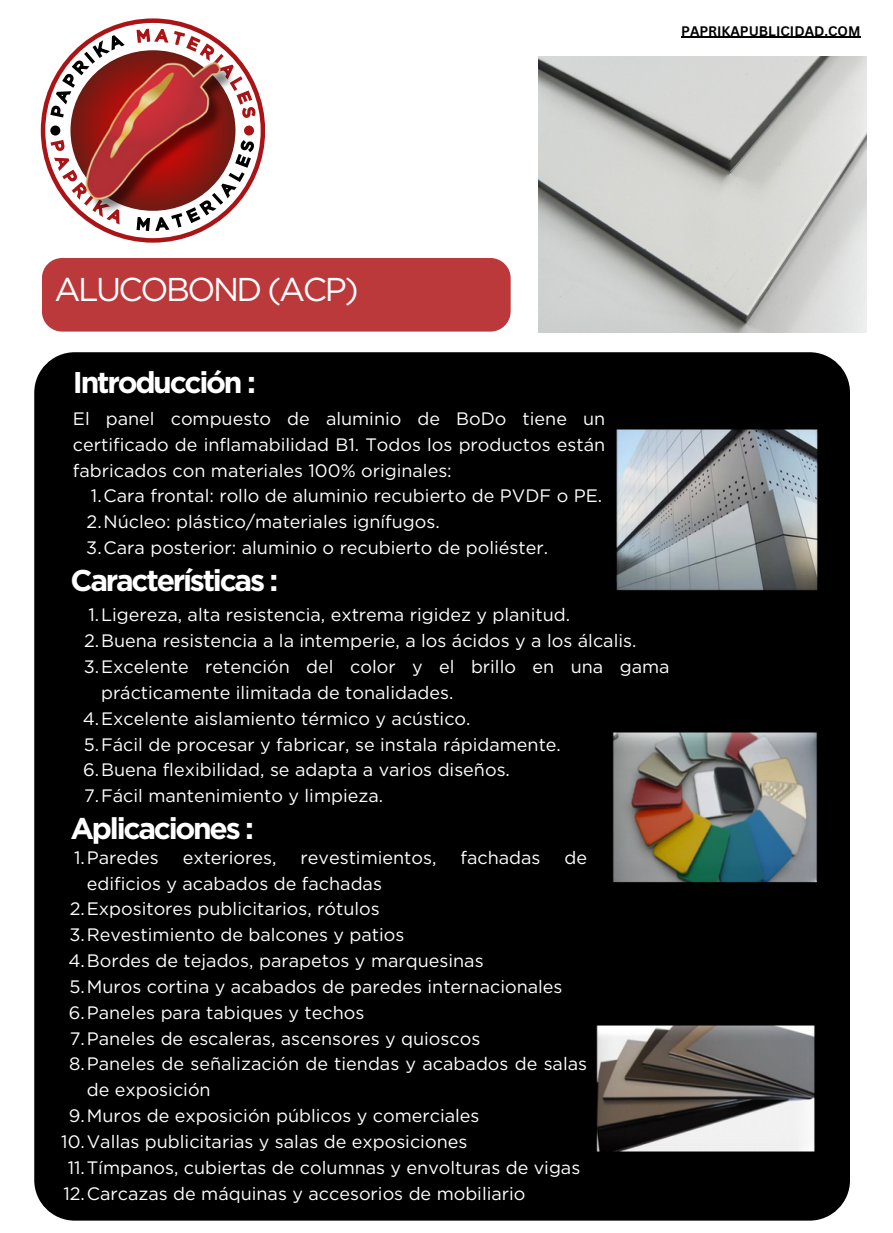
<style>
.page{position:relative;width:893px;height:1233px;background:#fff}
.page>*{position:absolute;margin:0;border:0;box-sizing:border-box;transform-origin:0 0}
.t1{font:33px "Gotham";letter-spacing:-.075em;color:#fff}
.t2{font:700 30px "Gotham";letter-spacing:-.075em;color:#fff}
.t3{font:18px/25.8px "Gotham";color:#fff}
.t4{font:700 13.5px "Canva Sans";color:#000}
</style>
<div class="page">
<div style="left:34px;top:352px;width:815px;height:869px;background:#000;border-radius:40px"></div>
<div style="left:42px;top:258px;width:468px;height:74px;background:#bc393b;border-radius:20px"></div>
<svg style="left:41px;top:18px;width:223px;height:224px"></svg>
<svg style="left:50px;top:126px;width:10px;height:10px"></svg>
<svg style="left:49px;top:139px;width:78px;height:87px"></svg>
<svg style="left:135px;top:138px;width:121px;height:94px"></svg>
<svg style="left:49px;top:30px;width:78px;height:89px"></svg>
<svg style="left:135px;top:25px;width:123px;height:95px"></svg>
<svg style="left:244px;top:126px;width:10px;height:10px"></svg>
<img style="left:53px;top:61px;width:199px;height:154px">
<img style="left:538px;top:57px;width:328px;height:275px">
<img style="left:612px;top:732px;width:206px;height:151px">
<img style="left:596px;top:1025px;width:219px;height:127px">
<img style="left:616px;top:430px;width:202px;height:161px">
<hr style="left:681px;top:37px;width:179px;height:1px;background:#000">
<p class="t4" style="left:681px;top:21px;width:181px">PAPRIKAPUBLICIDAD.COM</p>
<p class="t1" style="left:55px;top:269px;width:305px">ALUCOBOND (ACP)</p>
<p class="t2" style="left:73px;top:364px;width:184px">Introducción :</p>
<p class="t3" style="left:73px;top:406px;width:533px;text-align:justify">El panel compuesto de aluminio de BoDo tiene un certificado de inflamabilidad B1. Todos los productos están fabricados con materiales 100% originales:</p>
<p class="t3" style="left:91px;top:483px;width:512px">1.Cara frontal: rollo de aluminio recubierto de PVDF o PE.</p>
<p class="t3" style="left:87px;top:509px;width:355px">2.Núcleo: plástico/materiales ignífugos.</p>
<p class="t3" style="left:86px;top:535px;width:463px">3.Cara posterior: aluminio o recubierto de poliéster.</p>
<p class="t2" style="left:70px;top:562px;width:209px">Características :</p>
<p class="t3" style="left:88px;top:602px;width:483px">1.Ligereza, alta resistencia, extrema rigidez y planitud.</p>
<p class="t3" style="left:84px;top:628px;width:554px">2.Buena resistencia a la intemperie, a los ácidos y a los álcalis.</p>
<p class="t3" style="left:101px;top:654px;width:570px;text-indent:-17px">3.Excelente retención del color y el brillo en una gama prácticamente ilimitada de tonalidades.</p>
<p class="t3" style="left:83px;top:705px;width:389px">4.Excelente aislamiento térmico y acústico.</p>
<p class="t3" style="left:84px;top:731px;width:478px">5.Fácil de procesar y fabricar, se instala rápidamente.</p>
<p class="t3" style="left:83px;top:757px;width:428px">6.Buena flexibilidad, se adapta a varios diseños.</p>
<p class="t3" style="left:84px;top:783px;width:300px">7.Fácil mantenimiento y limpieza.</p>
<p class="t2" style="left:70px;top:810px;width:185px">Aplicaciones :</p>
<p class="t3" style="left:74px;top:844px;width:86px">1.Paredes</p>
<p class="t3" style="left:183px;top:844px;width:95px">exteriores,</p>
<p class="t3" style="left:300px;top:844px;width:137px">revestimientos,</p>
<p class="t3" style="left:460px;top:844px;width:82px">fachadas</p>
<p class="t3" style="left:564px;top:844px;width:24px">de</p>
<p class="t3" style="left:87px;top:870px;width:297px">edificios y acabados de fachadas</p>
<p class="t3" style="left:70px;top:896px;width:311px">2.Expositores publicitarios, rótulos</p>
<p class="t3" style="left:69px;top:922px;width:336px">3.Revestimiento de balcones y patios</p>
<p class="t3" style="left:68px;top:948px;width:416px">4.Bordes de tejados, parapetos y marquesinas</p>
<p class="t3" style="left:70px;top:974px;width:494px">5.Muros cortina y acabados de paredes internacionales</p>
<p class="t3" style="left:69px;top:999px;width:297px">6.Paneles para tabiques y techos</p>
<p class="t3" style="left:70px;top:1025px;width:412px">7.Paneles de escaleras, ascensores y quioscos</p>
<p class="t3" style="left:87px;top:1051px;width:502px;text-indent:-18px">8.Paneles de señalización de tiendas y acabados de salas de exposición</p>
<p class="t3" style="left:69px;top:1103px;width:412px">9.Muros de exposición públicos y comerciales</p>
<p class="t3" style="left:61px;top:1129px;width:407px">10.Vallas publicitarias y salas de exposiciones</p>
<p class="t3" style="left:68px;top:1155px;width:514px">11.Tímpanos, cubiertas de columnas y envolturas de vigas</p>
<p class="t3" style="left:63px;top:1180px;width:463px">12.Carcazas de máquinas y accesorios de mobiliario</p>
</div>
